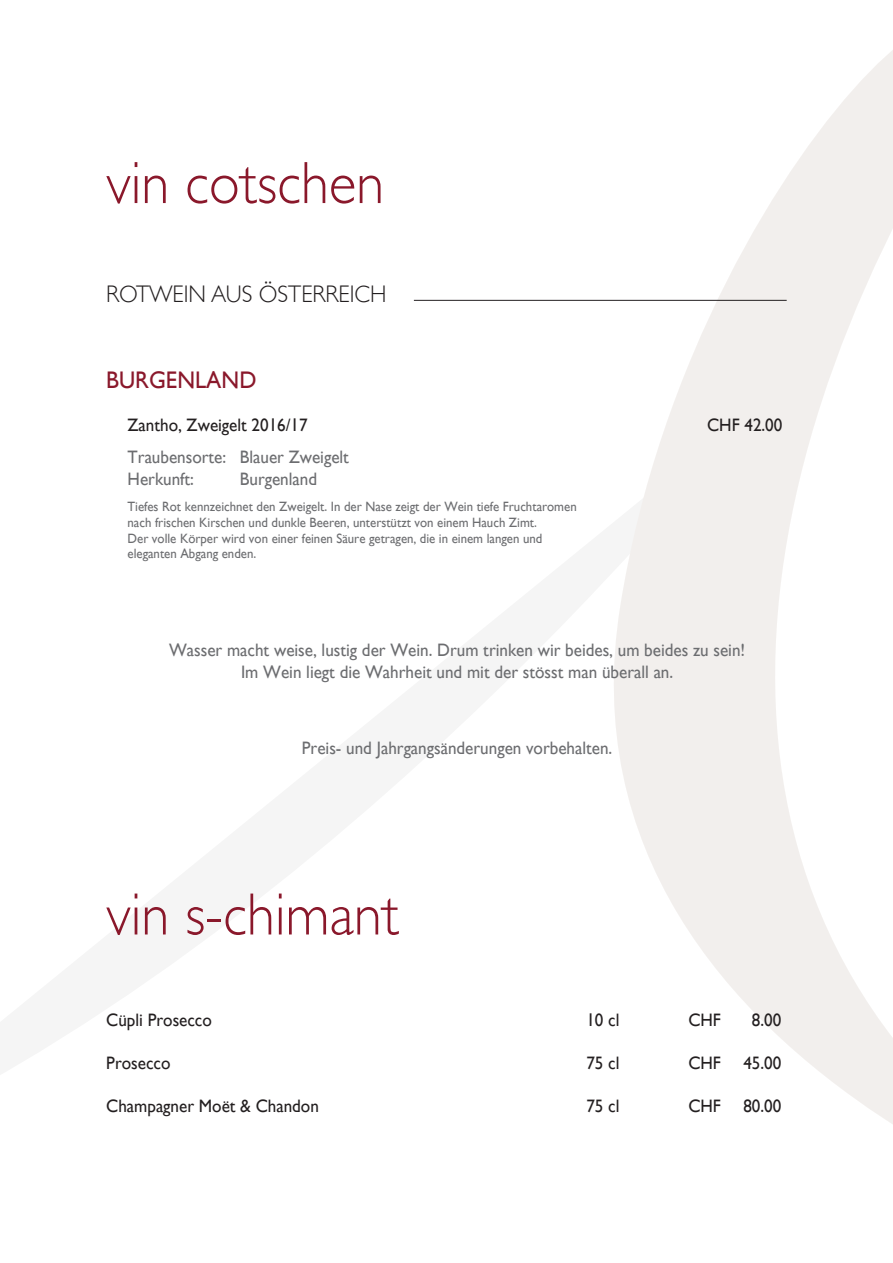
<style>
.page{position:relative;width:893px;height:1263px;background:#fff}
.page>*{position:absolute;margin:0;border:0;box-sizing:border-box;transform-origin:0 0}
.t1{font:300 60px "Gill Sans";color:#8a182b;scale:.95 1}
.t2{font:300 24px "Gill Sans";color:#231f20;scale:.95 1}
.t3{font:24px "Gill Sans";color:#8a182b;scale:.95 1}
.t4{font:18px "Gill Sans";color:#6c6d70;scale:.95 1}
.t5{font:18px "Gill Sans";color:#231f20;scale:.95 1}
.t6{font:13.5px "Gill Sans";color:#6c6d70;scale:.95 1}
</style>
<div class="page">
<svg style="left:543px;top:50px;width:350px;height:1074px"></svg>
<hr style="left:414px;top:300px;width:373px;height:1px;background:#231f20">
<p class="t1" style="left:106px;top:136px;width:294px">vin cotschen</p>
<p class="t2" style="left:106px;top:275px;width:296px">ROTWEIN AUS ÖSTERREICH</p>
<p class="t3" style="left:106px;top:366px;width:160px">BURGENLAND</p>
<p class="t5" style="left:128px;top:414px;width:191px">Zantho, Zweigelt 2016/17</p>
<p class="t5" style="left:707px;top:414px;width:81px">CHF 42.00</p>
<p class="t4" style="left:128px;top:447px;width:235px">Traubensorte: Blauer Zweigelt</p>
<p class="t4" style="left:128px;top:468px;width:71px">Herkunft:</p>
<p class="t4" style="left:240px;top:468px;width:83px">Burgenland</p>
<p class="t6" style="left:128px;top:499px;width:474px">Tiefes Rot kennzeichnet den Zweigelt. In der Nase zeigt der Wein tiefe Fruchtaromen</p>
<p class="t6" style="left:128px;top:514px;width:433px">nach frischen Kirschen und dunkle Beeren, unterstützt von einem Hauch Zimt.</p>
<p class="t6" style="left:128px;top:530px;width:438px">Der volle Körper wird von einer feinen Säure getragen, die in einem langen und</p>
<p class="t6" style="left:128px;top:546px;width:137px">eleganten Abgang enden.</p>
<p class="t4" style="left:169px;top:639px;width:608px">Wasser macht weise, lustig der Wein. Drum trinken wir beides, um beides zu sein!</p>
<p class="t4" style="left:241px;top:661px;width:456px">Im Wein liegt die Wahrheit und mit der stösst man überall an.</p>
<p class="t4" style="left:302px;top:737px;width:328px">Preis- und Jahrgangsänderungen vorbehalten.</p>
<p class="t1" style="left:106px;top:867px;width:310px">vin s-chimant</p>
<p class="t5" style="left:106px;top:1009px;width:113px">Cüpli Prosecco</p>
<p class="t5" style="left:586px;top:1009px;width:36px">10 cl</p>
<p class="t5" style="left:688px;top:1009px;width:36px">CHF</p>
<p class="t5" style="left:752px;top:1009px;width:32px">8.00</p>
<p class="t5" style="left:106px;top:1052px;width:69px">Prosecco</p>
<p class="t5" style="left:586px;top:1052px;width:36px">75 cl</p>
<p class="t5" style="left:688px;top:1052px;width:99px">CHF 45.00</p>
<p class="t5" style="left:106px;top:1095px;width:225px">Champagner Moët &amp; Chandon</p>
<p class="t5" style="left:586px;top:1095px;width:36px">75 cl</p>
<p class="t5" style="left:688px;top:1095px;width:99px">CHF 80.00</p>
</div>
